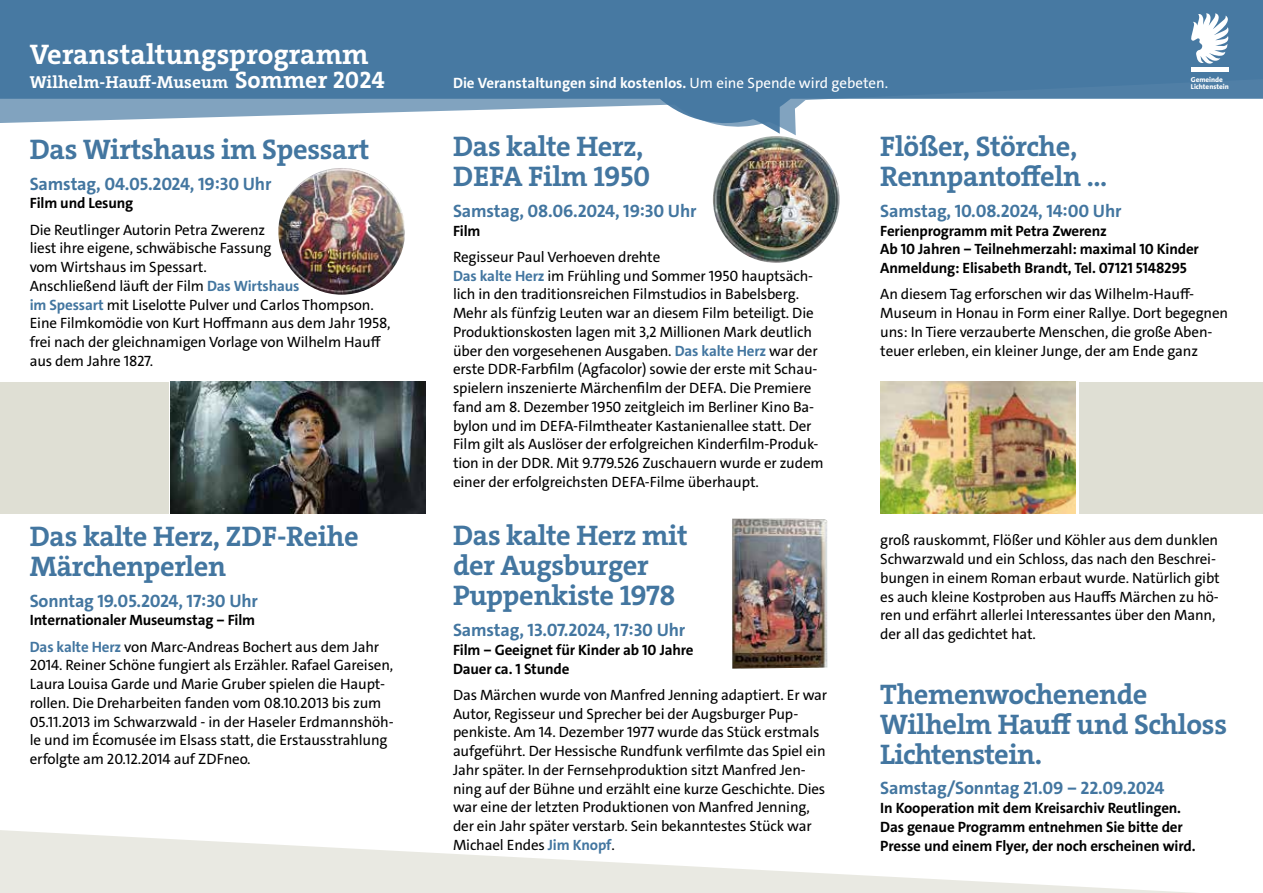
<style>
.page{position:relative;width:1263px;height:893px;background:#fff}
.page>*{position:absolute;margin:0;border:0;box-sizing:border-box;transform-origin:0 0}
.t1{font:700 28.5px/30px "The Serif";letter-spacing:-.01em;color:#4376a0}
.t2{font:700 28.5px "The Serif";letter-spacing:.005em;color:#fff}
.t3{font:700 18px "The Sans";letter-spacing:-.01em;color:#4376a0}
.t4{font:700 17.4px "The Serif";letter-spacing:.005em;color:#fff}
.t5{font:15px/18.8px "The Sans";letter-spacing:-.01em;color:#000}
.t6{font:700 15px/18.8px "The Sans";letter-spacing:-.01em;color:#000}
.t7{font:700 15px "The Sans";color:#fff}
.t8{font:800 7.2px/7.6px "The Sans";color:#fff}
.s1{font-size:23.85px}
.s2{font-weight:400}
.s3{font-weight:700;color:#4376a0}
.s4{font-weight:700}
</style>
<div class="page">
<svg style="left:0;top:0;width:1263px;height:134px;fill:#4779a2"></svg>
<hr style="left:1191px;top:68px;width:37px;height:4px;background:#fff">
<svg style="left:1191px;top:13px;width:38px;height:51px"></svg>
<img style="left:278px;top:168px;width:127px;height:127px;border-radius:63px">
<div style="left:0;top:382px;width:168px;height:131px;background:#dfdfd4"></div>
<svg style="left:0;top:830px;width:1194px;height:63px"></svg>
<img style="left:713px;top:136px;width:127px;height:127px;border-radius:63px">
<img style="left:171px;top:382px;width:254px;height:131px">
<img style="left:732px;top:519px;width:95px;height:150px">
<div style="left:1079px;top:382px;width:184px;height:131px;background:#dfdfd4"></div>
<img style="left:880px;top:382px;width:196px;height:131px">
<h1 class="t2" style="left:30px;top:36px;width:340px">Veranstaltungsprogramm</h1>
<p class="t4" style="left:30px;top:70px;width:356px">Wilhelm-Hauff-Museum <span class="s1">Sommer 2024</span></p>
<p class="t8" style="left:1191px;top:75px;width:39px">Gemeinde<br>Lichtenstein</p>
<p class="t7" style="left:453px;top:73px;width:437px">Die Veranstaltungen sind kostenlos. <span class="s2">Um eine Spende wird gebeten.</span></p>
<h1 class="t1" style="left:30px;top:134px;width:341px">Das Wirtshaus im Spessart</h1>
<p class="t3" style="left:30px;top:172px;width:243px">Samstag, 04.05.2024, 19:30 Uhr</p>
<p class="t6" style="left:30px;top:194px;width:105px">Film und Lesung</p>
<p class="t5" style="left:30px;top:220px;width:362px">Die Reutlinger Autorin Petra Zwerenz<br>liest ihre eigene, schwäbische Fassung<br>vom Wirtshaus im Spessart.<br>Anschließend läuft der Film <span class="s3">Das Wirtshaus<br>im Spessart</span> mit Liselotte Pulver und Carlos Thompson.<br>Eine Filmkomödie von Kurt Hoffmann aus dem Jahr 1958, frei nach der gleichnamigen Vorlage von Wilhelm Hauff aus dem Jahre 1827.</p>
<h1 class="t1" style="left:30px;top:521px;width:330px">Das kalte Herz, ZDF-Reihe<br>Märchenperlen</h1>
<p class="t3" style="left:30px;top:589px;width:230px">Sonntag 19.05.2024, 17:30 Uhr</p>
<p class="t5" style="left:30px;top:607px;width:351px;line-height:26.2px"><span class="s4">Internationaler Museumstag ‒ Film<br></span><span class="s3">Das kalte Herz</span> von Marc-Andreas Bochert aus dem Jahr</p>
<p class="t5" style="left:30px;top:656px;width:365px">2014. Reiner Schöne fungiert als Erzähler. Rafael Gareisen, Laura Louisa Garde und Marie Gruber spielen die Haupt&shy;rollen. Die Dreharbeiten fanden vom 08.10.2013 bis zum 05.11.2013 im Schwarzwald - in der Haseler Erdmannshöh&shy;le und im Écomusée im Elsass statt, die Erstausstrahlung erfolgte am 20.12.2014 auf ZDFneo.</p>
<h1 class="t1" style="left:453px;top:132px;width:199px">Das kalte Herz,<br>DEFA Film 1950</h1>
<p class="t3" style="left:453px;top:199px;width:245px">Samstag, 08.06.2024, 19:30 Uhr</p>
<p class="t6" style="left:453px;top:221px;width:29px">Film</p>
<p class="t5" style="left:453px;top:248px;width:372px">Regisseur Paul Verhoeven drehte<br><span class="s3">Das kalte Herz</span> im Frühling und Sommer 1950 hauptsäch&shy;lich in den traditionsreichen Filmstudios in Babelsberg.<br>Mehr als fünfzig Leuten war an diesem Film beteiligt. Die Produktionskosten lagen mit 3,2 Millionen Mark deutlich über den vorgesehenen Ausgaben. <span class="s3">Das kalte Herz</span> war der erste DDR-Farbfilm (Agfacolor) sowie der erste mit Schau&shy;spielern inszenierte Märchenfilm der DEFA. Die Premiere fand am 8. Dezember 1950 zeitgleich im Berliner Kino Ba&shy;bylon und im DEFA-Filmtheater Kastanienallee statt. Der Film gilt als Auslöser der erfolgreichen Kinderfilm-Produk&shy;tion in der DDR. Mit 9.779.526 Zuschauern wurde er zudem einer der erfolgreichsten DEFA-Filme überhaupt.</p>
<h1 class="t1" style="left:453px;top:521px;width:236px">Das kalte Herz mit der Augsburger<br>Puppenkiste 1978</h1>
<p class="t3" style="left:453px;top:618px;width:234px">Samstag, 13.07.2024, 17:30 Uhr</p>
<p class="t6" style="left:453px;top:641px;width:242px">Film ‒ Geeignet für Kinder ab 10 Jahre<br>Dauer ca. 1 Stunde</p>
<p class="t5" style="left:453px;top:686px;width:376px">Das Märchen wurde von Manfred Jenning adaptiert. Er war Autor, Regisseur und Sprecher bei der Augsburger Pup&shy;penkiste. Am 14. Dezember 1977 wurde das Stück erstmals aufgeführt. Der Hessische Rundfunk verfilmte das Spiel ein Jahr später. In der Fernsehproduktion sitzt Manfred Jen&shy;ning auf der Bühne und erzählt eine kurze Geschichte. Dies war eine der letzten Produktionen von Manfred Jenning, der ein Jahr später verstarb. Sein bekanntestes Stück war Michael Endes <span class="s3">Jim Knopf</span>.</p>
<h1 class="t1" style="left:880px;top:132px;width:229px">Flößer, Störche,<br>Rennpantoffeln …</h1>
<p class="t3" style="left:880px;top:199px;width:243px">Samstag, 10.08.2024, 14:00 Uhr</p>
<p class="t6" style="left:880px;top:221px;width:320px">Ferienprogramm mit Petra Zwerenz<br>Ab 10 Jahren ‒ Teilnehmerzahl: maximal 10 Kinder<br>Anmeldung: Elisabeth Brandt, Tel. 07121 5148295</p>
<p class="t5" style="left:880px;top:285px;width:349px">An diesem Tag erforschen wir das Wilhelm-Hauff-Museum in Honau in Form einer Rallye. Dort begegnen uns: In Tiere verzauberte Menschen, die große Aben&shy;teuer erleben, ein kleiner Junge, der am Ende ganz</p>
<p class="t5" style="left:880px;top:531px;width:341px">groß rauskommt, Flößer und Köhler aus dem dunklen Schwarzwald und ein Schloss, das nach den Beschrei&shy;bungen in einem Roman erbaut wurde. Natürlich gibt es auch kleine Kostproben aus Hauffs Märchen zu hö&shy;ren und erfährt allerlei Interessantes über den Mann, der all das gedichtet hat.</p>
<h1 class="t1" style="left:880px;top:679px;width:348px">Themenwochenende<br>Wilhelm Hauff und Schloss<br>Lichtenstein.</h1>
<p class="t3" style="left:880px;top:777px;width:286px">Samstag/Sonntag 21.09 ‒ 22.09.2024</p>
<p class="t6" style="left:880px;top:799px;width:317px">In Kooperation mit dem Kreisarchiv Reutlingen.<br>Das genaue Programm entnehmen Sie bitte der<br>Presse und einem Flyer, der noch erscheinen wird.</p>
</div>
